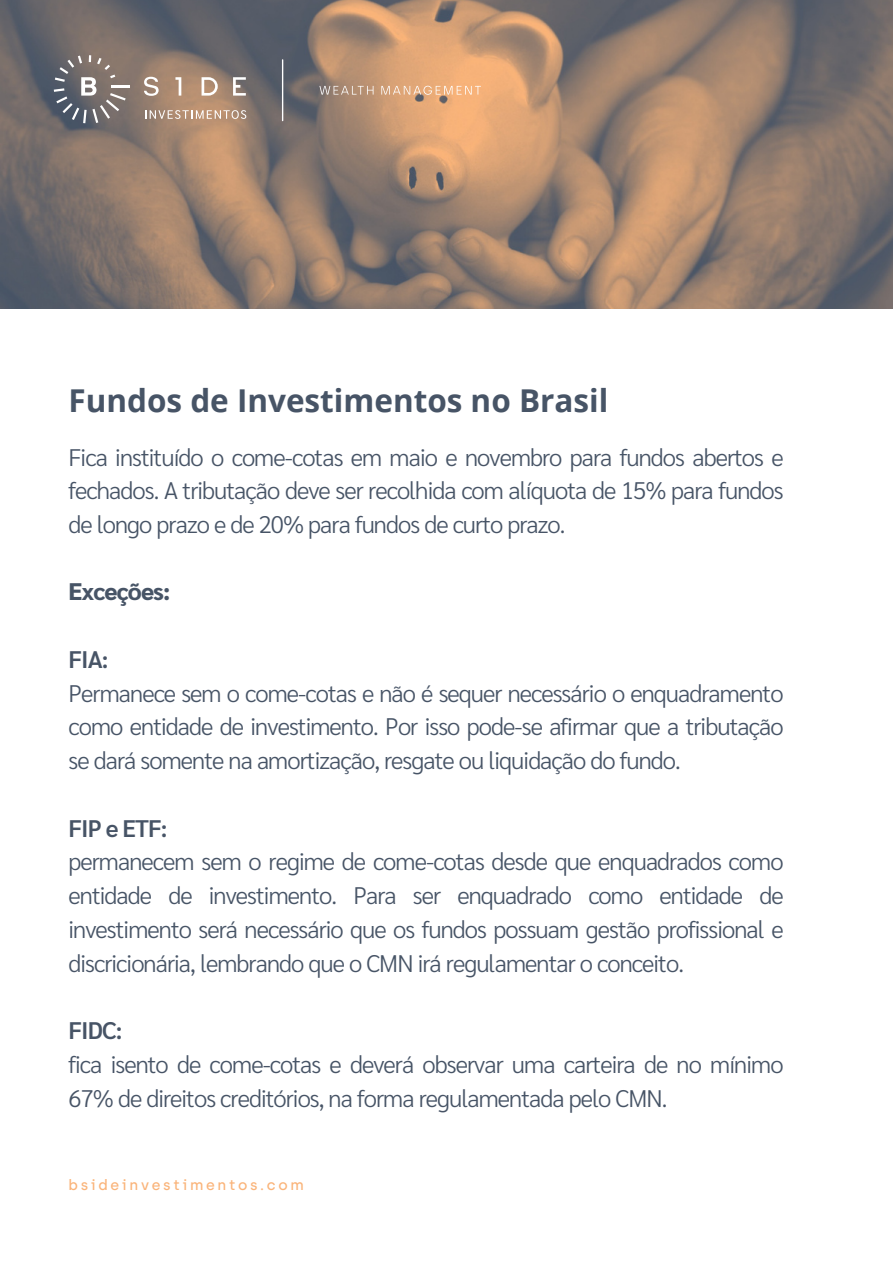
<style>
.page{position:relative;width:893px;height:1264px;background:#fff}
.page>*{position:absolute;margin:0;border:0;box-sizing:border-box;transform-origin:0 0}
.t1{font:700 31.5px "Open Sans";color:#475466}
.t2{font:300 24px/33.8px "Sarabun";letter-spacing:-.04em;color:#475466;text-align:justify}
.t3{font:600 24px "Sarabun";letter-spacing:-.04em;color:#475466}
.t4{font:800 24px "Sarabun";letter-spacing:-.04em;color:#475466}
.t5{font:500 14.55px "Archia";letter-spacing:.18em;color:#fab47a}
</style>
<div class="page">
<img style="left:0;top:0;width:892px;height:308px">
<svg style="left:233px;top:77px;width:13px;height:19px"></svg>
<svg style="left:175px;top:77px;width:6px;height:19px"></svg>
<svg style="left:54px;top:55px;width:76px;height:68px;background:#807b7c"></svg>
<svg style="left:144px;top:77px;width:15px;height:19px"></svg>
<svg style="left:201px;top:77px;width:17px;height:19px"></svg>
<svg style="left:145px;top:110px;width:101px;height:9px"></svg>
<hr style="left:282px;top:59px;width:1px;height:62px;background:#fff">
<svg style="left:319px;top:86px;width:54px;height:9px"></svg>
<svg style="left:381px;top:86px;width:100px;height:9px"></svg>
<p class="t1" style="left:68px;top:378px;width:541px">Fundos de Investimentos no Brasil</p>
<p class="t2" style="left:68px;top:438px;width:716px">Fica instituído o come-cotas em maio e novembro para fundos abertos e fechados. A tributação deve ser recolhida com alíquota de 15% para fundos de longo prazo e de 20% para fundos de curto prazo.</p>
<p class="t4" style="left:68px;top:575px;width:103px">Exceções:</p>
<p class="t3" style="left:68px;top:642px;width:42px">FIA:</p>
<p class="t2" style="left:68px;top:674px;width:716px">Permanece sem o come-cotas e não é sequer necessário o enquadramento como entidade de investimento. Por isso pode-se afirmar que a tributação se dará somente na amortização, resgate ou liquidação do fundo.</p>
<p class="t3" style="left:68px;top:811px;width:100px">FIP e ETF:</p>
<p class="t2" style="left:68px;top:843px;width:716px">permanecem sem o regime de come-cotas desde que enquadrados como entidade de investimento. Para ser enquadrado como entidade de investimento será necessário que os fundos possuam gestão profissional e discricionária, lembrando que o CMN irá regulamentar o conceito.</p>
<p class="t3" style="left:68px;top:1013px;width:55px">FIDC:</p>
<p class="t2" style="left:68px;top:1045px;width:716px">fica isento de come-cotas e deverá observar uma carteira de no mínimo<br>67% de direitos creditórios, na forma regulamentada pelo CMN.</p>
<p class="t5" style="left:68px;top:1175px;width:237px">bsideinvestimentos.com</p>
</div>
